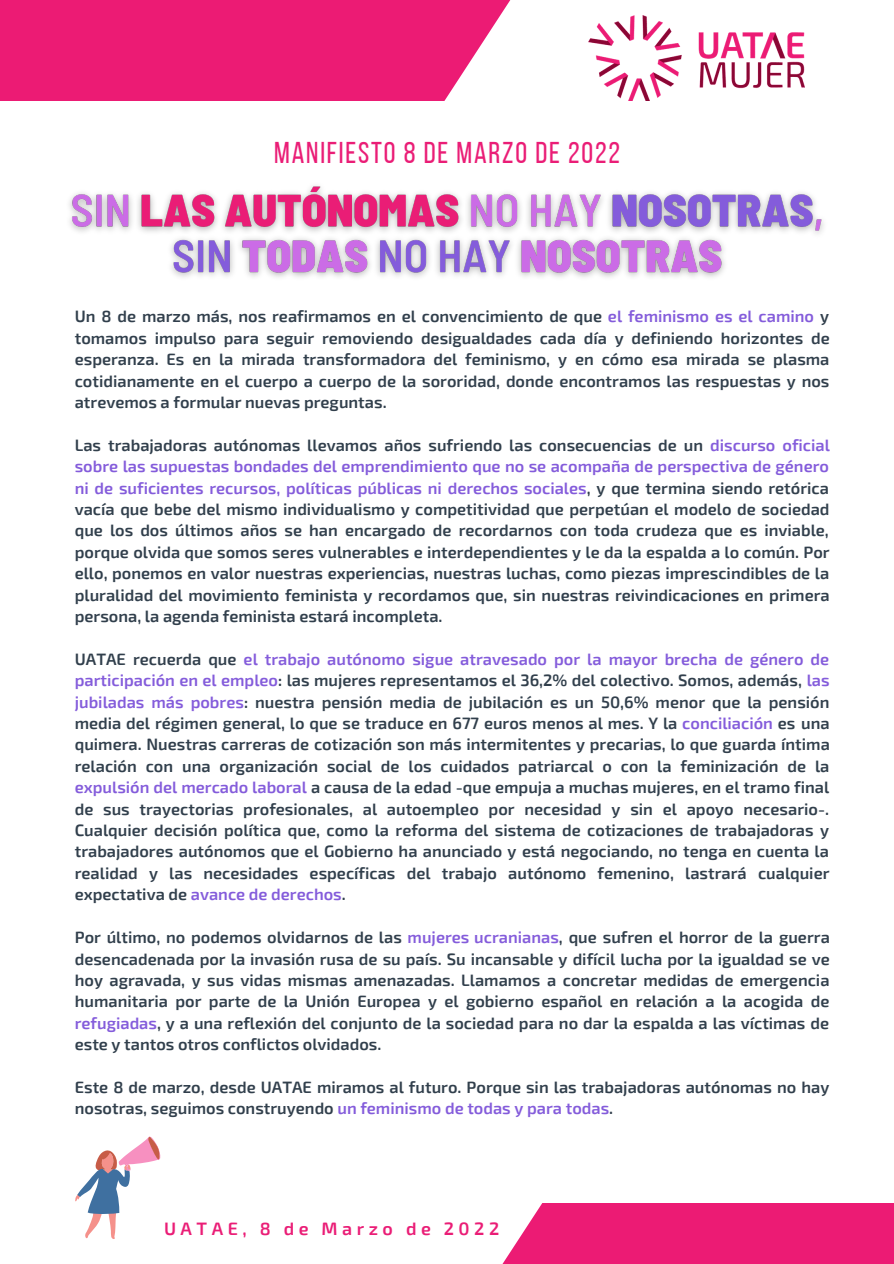
<style>
.page{position:relative;width:894px;height:1264px;background:#fff}
.page>*{position:absolute;margin:0;border:0;box-sizing:border-box;transform-origin:0 0}
.t1{font:30px "Bebas Neue";letter-spacing:.06em;color:#ea1d76}
.t2{font:600 18px "Exo 2";letter-spacing:.25em;color:#ea1d76}
.t3{font:600 16.5px/21.5px "Exo 2";color:#313f4c;text-align:justify}
.s1{color:#845cdb}
</style>
<div class="page">
<div style="left:694px;top:1203px;width:199px;height:60px;background:#ec1b74"></div>
<svg style="left:503px;top:1203px;width:191px;height:60px;background:#ed3282"></svg>
<div style="left:0;top:0;width:356px;height:100px;background:#ec1b74"></div>
<svg style="left:356px;top:0;width:155px;height:100px"></svg>
<img style="left:588px;top:16px;width:216px;height:84px">
<svg style="left:75px;top:1136px;width:85px;height:102px"></svg>
<img style="left:69px;top:186px;width:755px;height:92px">
<p class="t1" style="left:274px;top:140px;width:347px">MANIFIESTO 8 DE MARZO DE 2022</p>
<p class="t3" style="left:75px;top:305px;width:756px">Un 8 de marzo más, nos reafirmamos en el convencimiento de que <span class="s1">el feminismo es el camino</span> y tomamos impulso para seguir removiendo desigualdades cada día y definiendo horizontes de esperanza. Es en la mirada transformadora del feminismo, y en cómo esa mirada se plasma cotidianamente en el cuerpo a cuerpo de la sororidad, donde encontramos las respuestas y nos atrevemos a formular nuevas preguntas.</p>
<p class="t3" style="left:75px;top:433px;width:756px">Las trabajadoras autónomas llevamos años sufriendo las consecuencias de un <span class="s1">discurso oficial sobre las supuestas bondades del emprendimiento que no se acompaña de perspectiva de género ni de suficientes recursos, políticas públicas ni derechos sociales</span>, y que termina siendo retórica vacía que bebe del mismo individualismo y competitividad que perpetúan el modelo de sociedad que los dos últimos años se han encargado de recordarnos con toda crudeza que es inviable, porque olvida que somos seres vulnerables e interdependientes y le da la espalda a lo común. Por ello, ponemos en valor nuestras experiencias, nuestras luchas, como piezas imprescindibles de la pluralidad del movimiento feminista y recordamos que, sin nuestras reivindicaciones en primera persona, la agenda feminista estará incompleta.</p>
<p class="t3" style="left:75px;top:647px;width:756px">UATAE recuerda que <span class="s1">el trabajo autónomo sigue atravesado por la mayor brecha de género de participación en el empleo</span>: las mujeres representamos el 36,2% del colectivo. Somos, además, <span class="s1">las jubiladas más pobres</span>: nuestra pensión media de jubilación es un 50,6% menor que la pensión media del régimen general, lo que se traduce en 677 euros menos al mes. Y la <span class="s1">conciliación</span> es una quimera. Nuestras carreras de cotización son más intermitentes y precarias, lo que guarda íntima relación con una organización social de los cuidados patriarcal o con la feminización de la <span class="s1">expulsión del mercado laboral</span> a causa de la edad -que empuja a muchas mujeres, en el tramo final de sus trayectorias profesionales, al autoempleo por necesidad y sin el apoyo necesario-.<br>Cualquier decisión política que, como la reforma del sistema de cotizaciones de trabajadoras y trabajadores autónomos que el Gobierno ha anunciado y está negociando, no tenga en cuenta la realidad y las necesidades específicas del trabajo autónomo femenino, lastrará cualquier expectativa de <span class="s1">avance de derechos</span>.</p>
<p class="t3" style="left:75px;top:925px;width:756px">Por último, no podemos olvidarnos de las <span class="s1">mujeres ucranianas</span>, que sufren el horror de la guerra desencadenada por la invasión rusa de su país. Su incansable y difícil lucha por la igualdad se ve hoy agravada, y sus vidas mismas amenazadas. Llamamos a concretar medidas de emergencia humanitaria por parte de la Unión Europea y el gobierno español en relación a la acogida de <span class="s1">refugiadas</span>, y a una reflexión del conjunto de la sociedad para no dar la espalda a las víctimas de este y tantos otros conflictos olvidados.</p>
<p class="t3" style="left:75px;top:1075px;width:756px">Este 8 de marzo, desde UATAE miramos al futuro. Porque sin las trabajadoras autónomas no hay nosotras, seguimos construyendo <span class="s1">un feminismo de todas y para todas</span>.</p>
<p class="t2" style="left:164px;top:1217px;width:337px">UATAE, 8 de Marzo de 2022</p>
</div>
